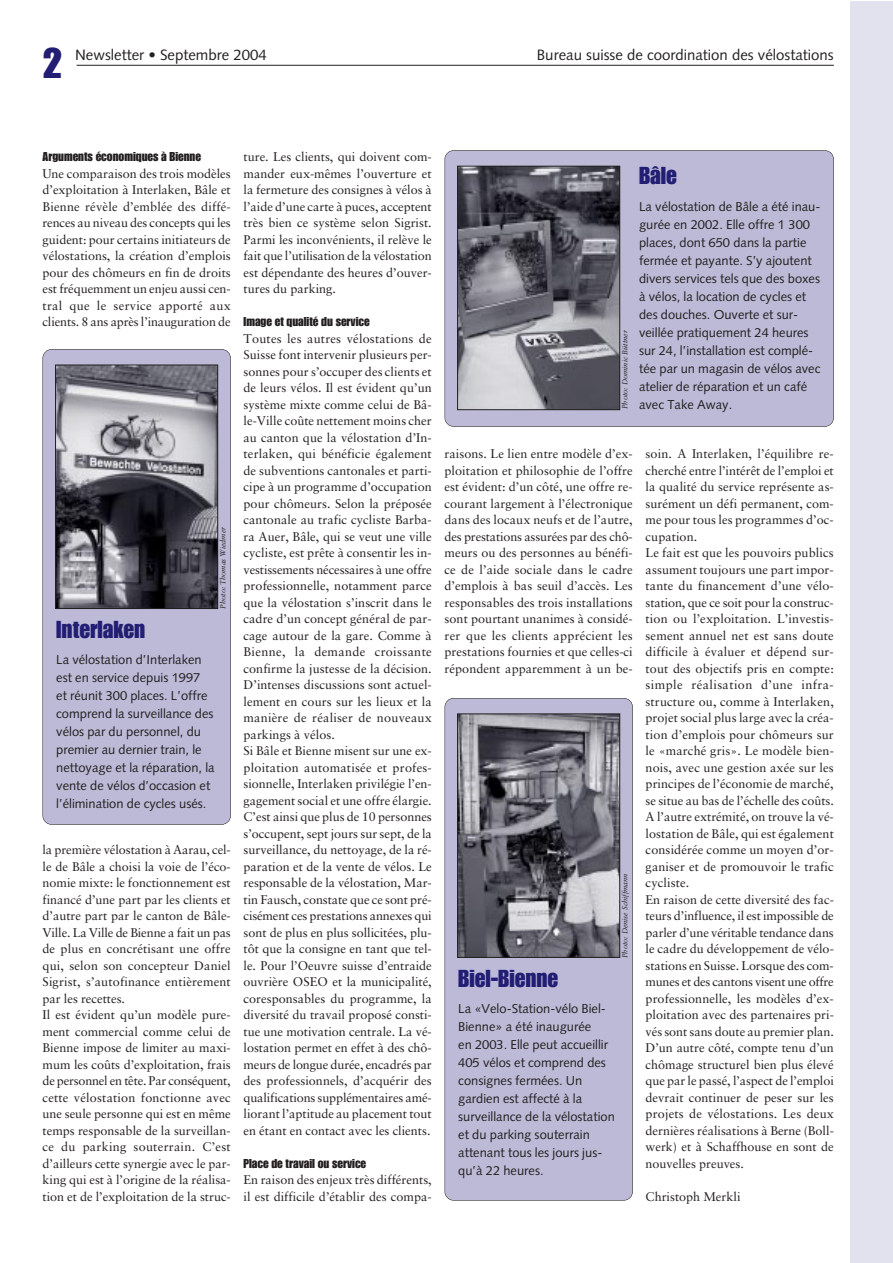
<style>
.page{position:relative;width:893px;height:1263px;background:#fff}
.page>*{position:absolute;margin:0;border:0;box-sizing:border-box;transform-origin:0 0}
.t1{font:42px "Impact";color:#221e73}
.t2{font:24px "Impact";color:#221e73}
.t3{font:15px "Syntax";color:#231f1f}
.t4{font:12.9px/18px "Syntax";color:#231f1f}
.t5{font:12.6px/16.5px "Sabon";color:#231f1f}
.t6{font:12.6px "Impact";color:#231f1f}
.t7{font:italic 7.5px "Sabon";color:#231f1f}
</style>
<div class="page">
<div style="left:850px;top:2px;width:42px;height:1261px;background:#e2e1ee"></div>
<hr style="left:77px;top:65px;width:756px;height:1px;background:#231f1f">
<div style="left:43px;top:349px;width:187px;height:475px;background:#bcbad7;border-radius:9px"></div>
<div style="left:43px;top:349px;width:188px;height:476px;border:1px solid #231f1f;border-radius:9px"></div>
<img style="left:57px;top:367px;width:159px;height:240px">
<div style="left:55px;top:365px;width:163px;height:244px;border:1px solid #231f1f"></div>
<div style="left:445px;top:151px;width:388px;height:275px;background:#bcbad7;border-radius:9px"></div>
<div style="left:444px;top:150px;width:389px;height:277px;border:1px solid #231f1f;border-radius:9px"></div>
<img style="left:459px;top:168px;width:159px;height:240px">
<div style="left:457px;top:166px;width:163px;height:244px;border:1px solid #231f1f"></div>
<div style="left:445px;top:698px;width:187px;height:502px;background:#bcbad7;border-radius:9px"></div>
<div style="left:444px;top:698px;width:188px;height:503px;border:1px solid #231f1f;border-radius:9px"></div>
<img style="left:459px;top:716px;width:159px;height:240px">
<div style="left:457px;top:714px;width:163px;height:244px;border:1px solid #231f1f"></div>
<h1 class="t1" style="left:43px;top:48px;width:22px">2</h1>
<p class="t3" style="left:75px;top:48px;width:193px">Newsletter • Septembre 2004</p>
<p class="t3" style="left:537px;top:48px;width:298px">Bureau suisse de coordination des vélostations</p>
<p class="t6" style="left:43px;top:152px;width:160px">Arguments économiques à Bienne</p>
<p class="t5" style="left:43px;top:166px;width:190px;text-align:justify">Une comparaison des trois modèles d’exploitation à Interlaken, Bâle et Bienne révèle d’emblée des diffé&shy;rences au niveau des concepts qui les guident: pour certains initiateurs de vélostations, la création d’emplois pour des chômeurs en fin de droits est fréquemment un enjeu aussi cen&shy;tral que le service apporté aux clients. 8 ans après l’inauguration de</p>
<p class="t7" style="left:220px;top:609px;width:83px;rotate:-90deg">Photo: Thomas Wiedmer</p>
<h2 class="t2" style="left:56px;top:621px;width:91px">Interlaken</h2>
<p class="t4" style="left:56px;top:652px;width:160px">La vélostation d’Interlaken est en service depuis 1997<br>et réunit 300 places. L’offre comprend la surveillance des vélos par du personnel, du premier au dernier train, le nettoyage et la réparation, la vente de vélos d’occasion et l’élimination de cycles usés.</p>
<p class="t5" style="left:43px;top:843px;width:190px">la première vélostation à Aarau, cel&shy;le de Bâle a choisi la voie de l’éco&shy;nomie mixte: le fonctionnement est financé d’une part par les clients et d’autre part par le canton de Bâle-Ville. La Ville de Bienne a fait un pas de plus en concrétisant une offre qui, selon son concepteur Daniel Sigrist, s’autofinance entièrement par les recettes.<br>Il est évident qu’un modèle pure&shy;ment commercial comme celui de Bienne impose de limiter au maxi&shy;mum les coûts d’exploitation, frais de personnel en tête. Par conséquent, cette vélostation fonctionne avec une seule personne qui est en même temps responsable de la surveillan&shy;ce du parking souterrain. C’est d’ailleurs cette synergie avec le par&shy;king qui est à l’origine de la réalisa&shy;tion et de l’exploitation de la struc-</p>
<p class="t5" style="left:243px;top:150px;width:190px;text-align:justify">ture. Les clients, qui doivent com&shy;mander eux-mêmes l’ouverture et la fermeture des consignes à vélos à l’aide d’une carte à puces, acceptent très bien ce système selon Sigrist.<br>Parmi les inconvénients, il relève le fait que l’utilisation de la vélostation est dépendante des heures d’ouver&shy;tures du parking.</p>
<p class="t6" style="left:243px;top:317px;width:128px">Image et qualité du service</p>
<p class="t5" style="left:243px;top:331px;width:190px">Toutes les autres vélostations de Suisse font intervenir plusieurs per&shy;sonnes pour s’occuper des clients et de leurs vélos. Il est évident qu’un système mixte comme celui de Bâ&shy;le-Ville coûte nettement moins cher au canton que la vélostation d’In&shy;terlaken, qui bénéficie également de subventions cantonales et parti&shy;cipe à un programme d’occupation pour chômeurs. Selon la préposée cantonale au trafic cycliste Barba&shy;ra Auer, Bâle, qui se veut une ville cycliste, est prête à consentir les in&shy;vestissements nécessaires à une offre professionnelle, notamment parce que la vélostation s’inscrit dans le cadre d’un concept général de par&shy;cage autour de la gare. Comme à Bienne, la demande croissante confirme la justesse de la décision.<br>D’intenses discussions sont actuel&shy;lement en cours sur les lieux et la manière de réaliser de nouveaux parkings à vélos.<br>Si Bâle et Bienne misent sur une ex&shy;ploitation automatisée et profes&shy;sionnelle, Interlaken privilégie l’en&shy;gagement social et une offre élargie.<br>C’est ainsi que plus de 10 personnes s’occupent, sept jours sur sept, de la surveillance, du nettoyage, de la ré&shy;paration et de la vente de vélos. Le responsable de la vélostation, Mar&shy;tin Fausch, constate que ce sont pré&shy;cisément ces prestations annexes qui sont de plus en plus sollicitées, plu&shy;tôt que la consigne en tant que tel&shy;le. Pour l’Oeuvre suisse d’entraide ouvrière OSEO et la municipalité, coresponsables du programme, la diversité du travail proposé consti&shy;tue une motivation centrale. La vé&shy;lostation permet en effet à des chô&shy;meurs de longue durée, encadrés par des professionnels, d’acquérir des qualifications supplémentaires amé&shy;liorant l’aptitude au placement tout en étant en contact avec les clients.</p>
<p class="t6" style="left:243px;top:1159px;width:124px">Place de travail ou service</p>
<p class="t5" style="left:243px;top:1173px;width:190px">En raison des enjeux très différents, il est difficile d’établir des compa-</p>
<p class="t7" style="left:622px;top:409px;width:80px;rotate:-90deg">Photo: Dominic Büttner</p>
<h2 class="t2" style="left:639px;top:167px;width:39px">Bâle</h2>
<p class="t4" style="left:639px;top:199px;width:183px">La vélostation de Bâle a été inau&shy;gurée en 2002. Elle offre 1 300 places, dont 650 dans la partie fermée et payante. S’y ajoutent divers services tels que des boxes à vélos, la location de cycles et des douches. Ouverte et sur&shy;veillée pratiquement 24 heures sur 24, l’installation est complé&shy;tée par un magasin de vélos avec atelier de réparation et un café avec Take Away.</p>
<p class="t5" style="left:444px;top:447px;width:190px;text-align:justify">raisons. Le lien entre modèle d’ex&shy;ploitation et philosophie de l’offre est évident: d’un côté, une offre re&shy;courant largement à l’électronique dans des locaux neufs et de l’autre, des prestations assurées par des chô&shy;meurs ou des personnes au bénéfi&shy;ce de l’aide sociale dans le cadre d’emplois à bas seuil d’accès. Les responsables des trois installations sont pourtant unanimes à considé&shy;rer que les clients apprécient les prestations fournies et que celles-ci répondent apparemment à un be-</p>
<p class="t5" style="left:645px;top:447px;width:190px">soin. A Interlaken, l’équilibre re&shy;cherché entre l’intérêt de l’emploi et la qualité du service représente as&shy;surément un défi permanent, com&shy;me pour tous les programmes d’oc&shy;cupation.<br>Le fait est que les pouvoirs publics assument toujours une part impor&shy;tante du financement d’une vélo&shy;station, que ce soit pour la construc&shy;tion ou l’exploitation. L’investis&shy;sement annuel net est sans doute difficile à évaluer et dépend sur&shy;tout des objectifs pris en compte: simple réalisation d’une infra&shy;structure ou, comme à Interlaken, projet social plus large avec la créa&shy;tion d’emplois pour chômeurs sur le «marché gris». Le modèle bien&shy;nois, avec une gestion axée sur les principes de l’économie de marché, se situe au bas de l’échelle des coûts.<br>A l’autre extrémité, on trouve la vé&shy;lostation de Bâle, qui est également considérée comme un moyen d’or&shy;ganiser et de promouvoir le trafic cycliste.<br>En raison de cette diversité des fac&shy;teurs d’influence, il est impossible de parler d’une véritable tendance dans le cadre du développement de vélo&shy;stations en Suisse. Lorsque des com&shy;munes et des cantons visent une offre professionnelle, les modèles d’ex&shy;ploitation avec des partenaires pri&shy;vés sont sans doute au premier plan.<br>D’un autre côté, compte tenu d’un chômage structurel bien plus élevé que par le passé, l’aspect de l’emploi devrait continuer de peser sur les projets de vélostations. Les deux dernières réalisations à Berne (Boll&shy;werk) et à Schaffhouse en sont de nouvelles preuves.</p>
<p class="t5" style="left:645px;top:1189px;width:96px">Christoph Merkli</p>
<p class="t7" style="left:622px;top:958px;width:86px;rotate:-90deg">Photo: Denise Schiffmann</p>
<h2 class="t2" style="left:458px;top:969px;width:101px">Biel-Bienne</h2>
<p class="t4" style="left:458px;top:1001px;width:158px">La «Velo-Station-vélo Biel-<br>Bienne» a été inaugurée<br>en 2003. Elle peut accueillir<br>405 vélos et comprend des consignes fermées. Un gardien est affecté à la surveillance de la vélostation et du parking souterrain attenant tous les jours jus&shy;qu’à 22 heures.</p>
</div>
